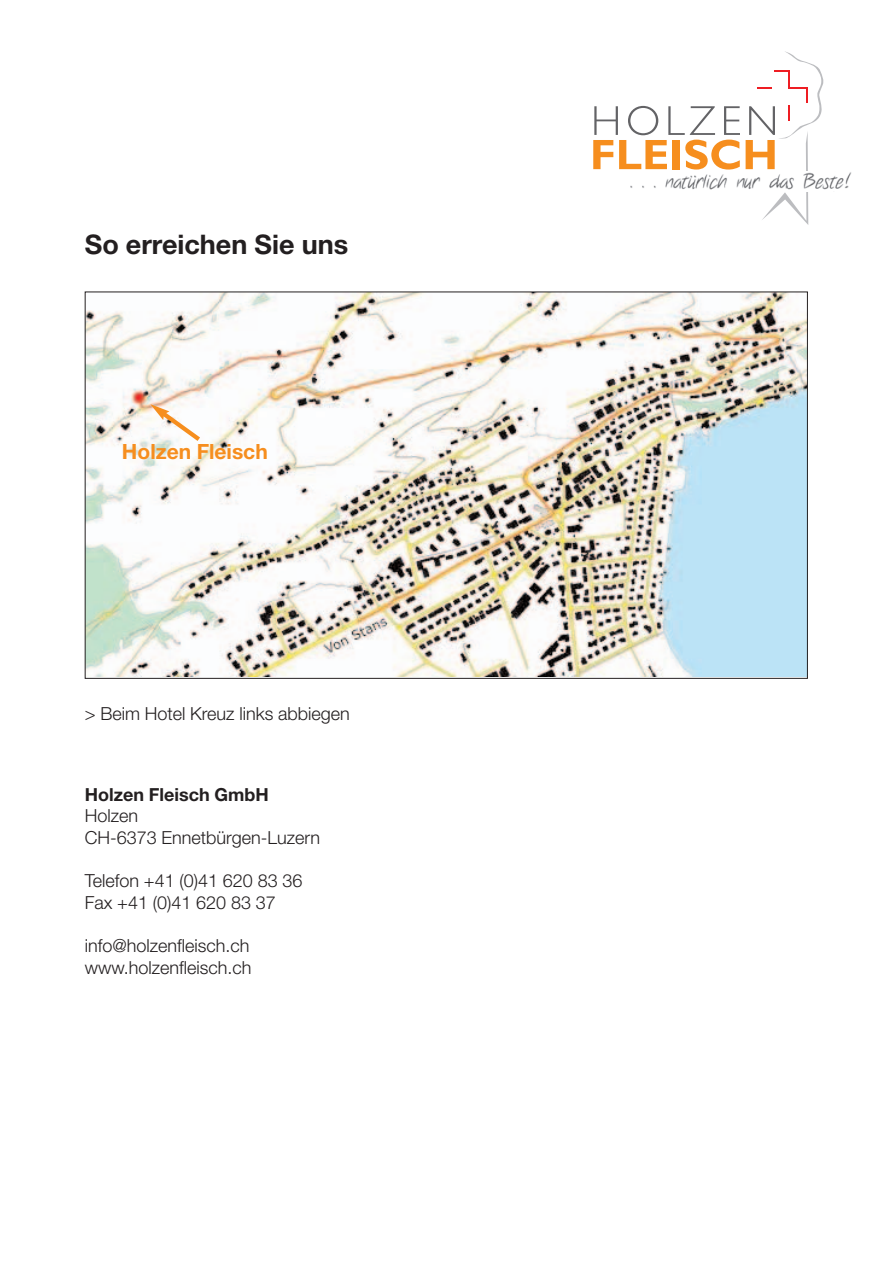
<style>
.page{position:relative;width:893px;height:1263px;background:#fff}
.page>*{position:absolute;margin:0;border:0;box-sizing:border-box;transform-origin:0 0}
.t1{font:700 27px "Helvetica Neue";color:#231f20}
.t2{font:700 21px "Helvetica Neue";color:#f68e1e}
.t3{font:300 18px/21.6px "Helvetica Neue";color:#231f20}
.t4{font:700 18px "Helvetica Neue";color:#231f20}
</style>
<div class="page">
<img style="left:87px;top:294px;width:719px;height:382px">
<svg style="left:593px;top:106px;width:147px;height:64px"></svg>
<svg style="left:746px;top:51px;width:78px;height:174px"></svg>
<img style="left:630px;top:171px;width:222px;height:20px">
<svg style="left:150px;top:404px;width:55px;height:41px"></svg>
<h1 class="t1" style="left:85px;top:235px;width:265px">So erreichen Sie uns</h1>
<p class="t2" style="left:122px;top:444px;width:147px">Holzen Fleisch</p>
<p class="t3" style="left:85px;top:704px;width:266px">&gt; Beim Hotel Kreuz links abbiegen</p>
<p class="t4" style="left:85px;top:788px;width:186px">Holzen Fleisch GmbH</p>
<p class="t3" style="left:85px;top:807px;width:237px">Holzen<br>CH-6373 Ennetbürgen-Luzern</p>
<p class="t3" style="left:85px;top:872px;width:219px">Telefon +41 (0)41 620 83 36<br>Fax +41 (0)41 620 83 37</p>
<p class="t3" style="left:85px;top:936px;width:168px">info@holzenfleisch.ch www.holzenfleisch.ch</p>
</div>
